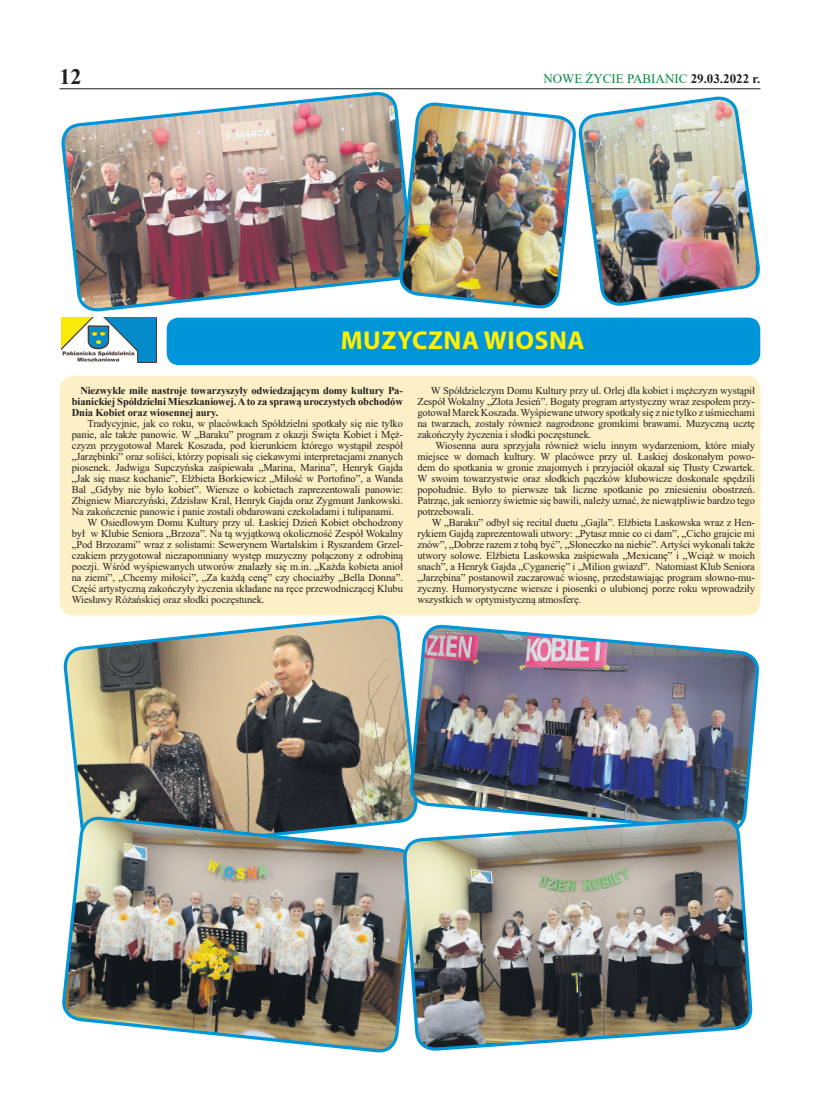
<style>
.page{position:relative;width:820px;height:1106px;background:#fff}
.page>*{position:absolute;margin:0;border:0;box-sizing:border-box;transform-origin:0 0}
.Lead_zielony{font:700 25.9px "Myriad Pro";letter-spacing:.02em;color:#fff101}
.t1{font:700 22px "Times New Roman";color:#231f20}
.t2{font:13px "Times New Roman";color:#008942}
.Lead_zielony-2{font:10.5px/11px "Times New Roman";letter-spacing:-.01em;color:#231f20;text-align:justify}
.Lead_zielony-3{font:700 10.5px/11px "Times New Roman";letter-spacing:-.01em;color:#231f20;text-align:justify}
.s1{font-weight:700;color:#231f20}
</style>
<div class="page">
<hr style="left:60px;top:88px;width:700px;height:1px;background:#231f20">
<img style="left:61px;top:320px;width:96px;height:43px">
<div style="left:167px;top:317px;width:593px;height:48px;background:#0095d9;border-radius:12px"></div>
<div style="left:60px;top:376px;width:700px;height:239px;background:#fef0c6;border-radius:14px"></div>
<img style="left:61px;top:91px;width:354px;height:229px">
<img style="left:399px;top:102px;width:177px;height:206px">
<img style="left:63px;top:613px;width:356px;height:203px">
<img style="left:410px;top:625px;width:348px;height:190px">
<img style="left:62px;top:816px;width:339px;height:236px">
<img style="left:401px;top:815px;width:352px;height:236px">
<img style="left:578px;top:96px;width:182px;height:210px">
<p class="t1" style="left:60px;top:61px;width:23px">12</p>
<p class="t2" style="left:543px;top:69px;width:218px">NOWE ŻYCIE PABIANIC <span class="s1">29.03.2022 r.</span></p>
<p class="Lead_zielony" style="left:341px;top:323px;width:245px">MUZYCZNA WIOSNA</p>
<p class="Lead_zielony-3" style="left:72px;top:384px;width:332px;text-indent:9px">Niezwykle miłe nastroje towarzyszyły odwiedzającym domy kultury Pa&shy;bianickiej Spółdzielni Mieszkaniowej. A to za sprawą uroczystych obchodów Dnia Kobiet oraz wiosennej aury.</p>
<p class="Lead_zielony-2" style="left:72px;top:417px;width:332px;text-indent:16px">Tradycyjnie, jak co roku, w placówkach Spółdzielni spotkały się nie tylko panie, ale także panowie. W „Baraku” program z okazji Święta Kobiet i Męż&shy;czyzn przygotował Marek Koszada, pod kierunkiem którego wystąpił zespół „Jarzębinki” oraz soliści, którzy popisali się ciekawymi interpretacjami znanych piosenek. Jadwiga Supczyńska zaśpiewała „Marina, Marina”, Henryk Gajda „Jak się masz kochanie”, Elżbieta Borkiewicz „Miłość w Portofino”, a Wanda Bal „Gdyby nie było kobiet”. Wiersze o kobietach zaprezentowali panowie:<br>Zbigniew Miarczyński, Zdzisław Kral, Henryk Gajda oraz Zygmunt Jankowski.<br>Na zakończenie panowie i panie zostali obdarowani czekoladami i tulipanami.</p>
<p class="Lead_zielony-2" style="left:72px;top:516px;width:332px;text-indent:16px">W Osiedlowym Domu Kultury przy ul. Łaskiej Dzień Kobiet obchodzony był w Klubie Seniora „Brzoza”. Na tą wyjątkową okoliczność Zespół Wokalny „Pod Brzozami” wraz z solistami: Sewerynem Wartalskim i Ryszardem Grzel&shy;czakiem przygotował niezapomniany występ muzyczny połączony z odrobiną poezji. Wśród wyśpiewanych utworów znalazły się m.in. „Każda kobieta anioł na ziemi”, „Chcemy miłości”, „Za każdą cenę” czy chociażby „Bella Donna”.<br>Część artystyczną zakończyły życzenia składane na ręce przewodniczącej Klubu Wiesławy Różańskiej oraz słodki poczęstunek.</p>
<p class="Lead_zielony-2" style="left:417px;top:384px;width:339px;text-indent:14px">W Spółdzielczym Domu Kultury przy ul. Orlej dla kobiet i mężczyzn wystąpił Zespół Wokalny „Złota Jesień”. Bogaty program artystyczny wraz zespołem przy&shy;gotował Marek Koszada. Wyśpiewane utwory spotkały się z nie tylko z uśmiechami na twarzach, zostały również nagrodzone gromkimi brawami. Muzyczną ucztę zakończyły życzenia i słodki poczęstunek.</p>
<p class="Lead_zielony-2" style="left:417px;top:439px;width:339px;text-indent:18px">Wiosenna aura sprzyjała również wielu innym wydarzeniom, które miały miejsce w domach kultury. W placówce przy ul. Łaskiej doskonałym powo&shy;dem do spotkania w gronie znajomych i przyjaciół okazał się Tłusty Czwartek.<br>W swoim towarzystwie oraz słodkich pączków klubowicze doskonale spędzili popołudnie. Było to pierwsze tak liczne spotkanie po zniesieniu obostrzeń.<br>Patrząc, jak seniorzy świetnie się bawili, należy uznać, że niewątpliwie bardzo tego potrzebowali.</p>
<p class="Lead_zielony-2" style="left:417px;top:516px;width:339px;text-indent:14px">W „Baraku” odbył się recital duetu „Gajla”. Elżbieta Laskowska wraz z Hen&shy;rykiem Gajdą zaprezentowali utwory: „Pytasz mnie co ci dam”, „Cicho grajcie mi znów”, „Dobrze razem z tobą być”, „Słoneczko na niebie”. Artyści wykonali także utwory solowe. Elżbieta Laskowska zaśpiewała „Mexicanę” i „Wciąż w moich snach”, a Henryk Gajda „Cyganerię” i „Milion gwiazd”. Natomiast Klub Seniora „Jarzębina” postanowił zaczarować wiosnę, przedstawiając program słowno-mu&shy;zyczny. Humorystyczne wiersze i piosenki o ulubionej porze roku wprowadziły wszystkich w optymistyczną atmosferę.</p>
</div>
